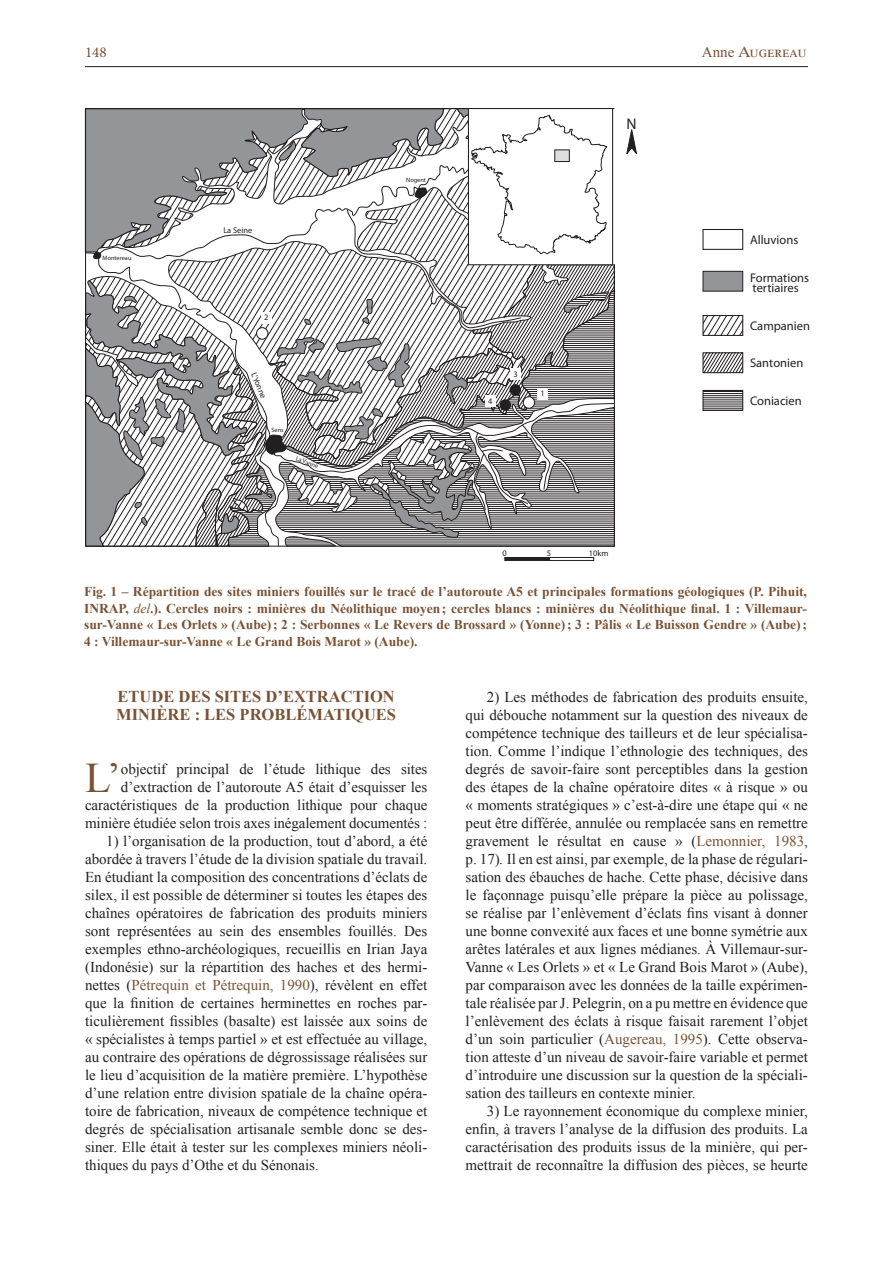
<style>
.page{position:relative;width:893px;height:1263px;background:#fff}
.page>*{position:absolute;margin:0;border:0;box-sizing:border-box;transform-origin:0 0}
.Normal_sans_retriat{font:42.15px "Times New Roman";color:#785234}
.Titre1{font:700 16.5px/18px "Times New Roman";color:#785234}
.t1{font:700 15.45px "Times";color:#231f20}
.Normal_sans_retriat-2{font:15px/18px "Times New Roman";letter-spacing:-.005em;color:#231f20;text-align:justify}
.t2{font:15px "Times Ten Roman SC";color:#785234}
.t3{font:15px "Minion Pro";color:#785234}
.Figures{font:700 13.5px/16.5px "Times New Roman";color:#785234;text-align:justify}
.t4{font:12.6px/10.5px "Times";color:#231f20}
.t5{font:italic 8.4px "Times";color:#231f20}
.t6{font:8.4px "Times";color:#231f20}
.t7{font:700 8.4px "Times";color:#231f20}
.t8{font:6.3px "Times";color:#231f20}
.t9{font:italic 6.3px "Times";color:#231f20}
.s1{font-family:"Times New Roman"}
.s2{font-weight:400;font-style:italic}
.s3{color:#785234}
.s4{font-style:italic}
</style>
<div class="page">
<hr style="left:85px;top:66px;width:723px;height:1px;background:#231f20">
<div style="left:505px;top:557px;width:44px;height:3px;border:1px solid #231f20"></div>
<div style="left:549px;top:557px;width:45px;height:3px;border:1px solid #231f20"></div>
<svg style="left:626px;top:129px;width:11px;height:25px"></svg>
<div style="left:702px;top:229px;width:41px;height:21px;border:1px solid #231f20"></div>
<div style="left:703px;top:271px;width:40px;height:20px;background:#939598;border:1px solid #231f20"></div>
<div style="left:702px;top:315px;width:41px;height:21px;border:1px solid #231f20"></div>
<svg style="left:703px;top:316px;width:40px;height:19px"></svg>
<div style="left:702px;top:352px;width:41px;height:21px;border:1px solid #231f20"></div>
<svg style="left:703px;top:353px;width:40px;height:20px"></svg>
<svg style="left:86px;top:108px;width:527px;height:438px"></svg>
<hr style="left:703px;top:393px;width:40px;height:1px;background:#231f20">
<hr style="left:703px;top:395px;width:40px;height:1px;background:#231f20">
<hr style="left:703px;top:397px;width:40px;height:1px;background:#231f20">
<hr style="left:703px;top:400px;width:40px;height:1px;background:#231f20">
<hr style="left:703px;top:402px;width:40px;height:1px;background:#231f20">
<hr style="left:703px;top:404px;width:40px;height:1px;background:#231f20">
<hr style="left:703px;top:406px;width:40px;height:1px;background:#231f20">
<hr style="left:703px;top:408px;width:40px;height:1px;background:#231f20">
<div style="left:702px;top:390px;width:41px;height:21px;border:1px solid #231f20"></div>
<div style="left:523px;top:397px;width:12px;height:11px;background:#fff;border-radius:50%"></div>
<div style="left:523px;top:396px;width:12px;height:13px;border:1px solid #231f20;border-radius:50%"></div>
<div style="left:537px;top:389px;width:11px;height:11px;background:#fff"></div>
<div style="left:485px;top:395px;width:11px;height:12px;background:#fff"></div>
<div style="left:510px;top:368px;width:11px;height:12px;background:#fff"></div>
<div style="left:510px;top:384px;width:11px;height:12px;background:#231f20;border-radius:50%"></div>
<div style="left:500px;top:399px;width:11px;height:12px;background:#231f20;border-radius:50%"></div>
<div style="left:261px;top:312px;width:11px;height:11px;background:#fff"></div>
<div style="left:257px;top:328px;width:11px;height:11px;background:#fff;border-radius:50%"></div>
<div style="left:256px;top:327px;width:12px;height:13px;border:1px solid #231f20;border-radius:50%"></div>
<p class="t3" style="left:85px;top:42px;width:23px">148</p>
<p class="t2" style="left:702px;top:43px;width:106px"><span class="s1">Anne</span> Augereau</p>
<p class="t8" style="left:103px;top:254px;width:30px">Montereau</p>
<p class="t5" style="left:223px;top:225px;width:30px">La Seine</p>
<p class="t7" style="left:264px;top:312px;width:6px">2</p>
<p class="t5" style="left:258px;top:371px;width:28px;rotate:67deg">L'Yonne</p>
<p class="t8" style="left:271px;top:426px;width:14px">Sens</p>
<p class="t9" style="left:298px;top:454px;width:25px;rotate:21deg">La Vanne</p>
<p class="t8" style="left:406px;top:176px;width:21px">Nogent</p>
<p class="t1" style="left:626px;top:114px;width:12px">N</p>
<p class="t7" style="left:488px;top:396px;width:6px">4</p>
<p class="t7" style="left:513px;top:369px;width:6px">3</p>
<p class="t7" style="left:541px;top:388px;width:6px">1</p>
<p class="t6" style="left:502px;top:548px;width:6px">0</p>
<p class="t6" style="left:547px;top:548px;width:6px">5</p>
<p class="t6" style="left:589px;top:548px;width:21px">10km</p>
<p class="t4" style="left:750px;top:234px;width:50px">Alluvions</p>
<p class="t4" style="left:750px;top:272px;width:61px">Formations tertiaires</p>
<p class="t4" style="left:750px;top:320px;width:61px">Campanien</p>
<p class="t4" style="left:750px;top:358px;width:55px">Santonien</p>
<p class="t4" style="left:750px;top:395px;width:53px">Coniacien</p>
<p class="Figures" style="left:84px;top:583px;width:724px">Fig. 1 – Répartition des sites miniers fouillés sur le tracé de l’autoroute A5 et principales formations géologiques (P. Pihuit, INRAP, <span class="s2">del</span>.). Cercles noirs : minières du Néolithique moyen; cercles blancs : minières du Néolithique final. 1 : Villemaur&shy;sur-Vanne « Les Orlets » (Aube); 2 : Serbonnes « Le Revers de Brossard » (Yonne); 3 : Pâlis « Le Buisson Gendre » (Aube); 4 : Villemaur-sur-Vanne « Le Grand Bois Marot » (Aube).</p>
<p class="Titre1" style="left:116px;top:687px;width:281px">ETUDE DES SITES D’EXTRACTION<br>MINIÈRE : LES PROBLÉMATIQUES</p>
<p class="Normal_sans_retriat" style="left:85px;top:750px;width:37px">L’</p>
<p class="Normal_sans_retriat-2" style="left:85px;top:760px;width:344px;text-align:right">objectif principal de l’étude lithique des sites d’extraction de l’autoroute A5 était d’esquisser les caractéristiques de la production lithique pour chaque minière étudiée selon trois axes inégalement documentés :</p>
<p class="Normal_sans_retriat-2" style="left:85px;top:832px;width:344px;text-indent:21px">1) l’organisation de la production, tout d’abord, a été abordée à travers l’étude de la division spatiale du travail.<br>En étudiant la composition des concentrations d’éclats de silex, il est possible de déterminer si toutes les étapes des chaînes opératoires de fabrication des produits miniers sont représentées au sein des ensembles fouillés. Des exemples ethno-archéologiques, recueillis en Irian Jaya (Indonésie) sur la répartition des haches et des hermi&shy;nettes (<span class="s3">Pétrequin et Pétrequin, 1990</span>), révèlent en effet que la finition de certaines herminettes en roches par&shy;ticulièrement fissibles (basalte) est laissée aux soins de « spécialistes à temps partiel » et est effectuée au village, au contraire des opérations de dégrossissage réalisées sur le lieu d’acquisition de la matière première. L’hypothèse d’une relation entre division spatiale de la chaîne opéra&shy;toire de fabrication, niveaux de compétence technique et degrés de spécialisation artisanale semble donc se des&shy;siner. Elle était à tester sur les complexes miniers néoli&shy;thiques du pays d’Othe et du Sénonais.</p>
<p class="Normal_sans_retriat-2" style="left:466px;top:688px;width:344px;text-indent:21px">2) Les méthodes de fabrication des produits ensuite, qui débouche notamment sur la question des niveaux de compétence technique des tailleurs et de leur spécialisa&shy;tion. Comme l’indique l’ethnologie des techniques, des degrés de savoir-faire sont perceptibles dans la gestion des étapes de la chaîne opératoire dites « à risque » ou « moments stratégiques » c’est-à-dire une étape qui « ne peut être différée, annulée ou remplacée sans en remettre gravement le résultat en cause » (<span class="s3">Lemonnier, 1983</span>, p. 17)<span class="s4">.</span> Il en est ainsi, par exemple, de la phase de régulari&shy;sation des ébauches de hache. Cette phase, décisive dans le façonnage puisqu’elle prépare la pièce au polissage, se réalise par l’enlèvement d’éclats fins visant à donner une bonne convexité aux faces et une bonne symétrie aux arêtes latérales et aux lignes médianes. À Villemaur-sur-Vanne « Les Orlets » et « Le Grand Bois Marot » (Aube), par comparaison avec les données de la taille expérimen&shy;tale réalisée par J. Pelegrin, on a pu mettre en évidence que l’enlèvement des éclats à risque faisait rarement l’objet d’un soin particulier (<span class="s3">Augereau, 1995</span>). Cette observa&shy;tion atteste d’un niveau de savoir-faire variable et permet d’introduire une discussion sur la question de la spéciali&shy;sation des tailleurs en contexte minier.</p>
<p class="Normal_sans_retriat-2" style="left:466px;top:1102px;width:344px;text-indent:21px">3) Le rayonnement économique du complexe minier, enfin, à travers l’analyse de la diffusion des produits. La caractérisation des produits issus de la minière, qui per&shy;mettrait de reconnaître la diffusion des pièces, se heurte</p>
</div>
